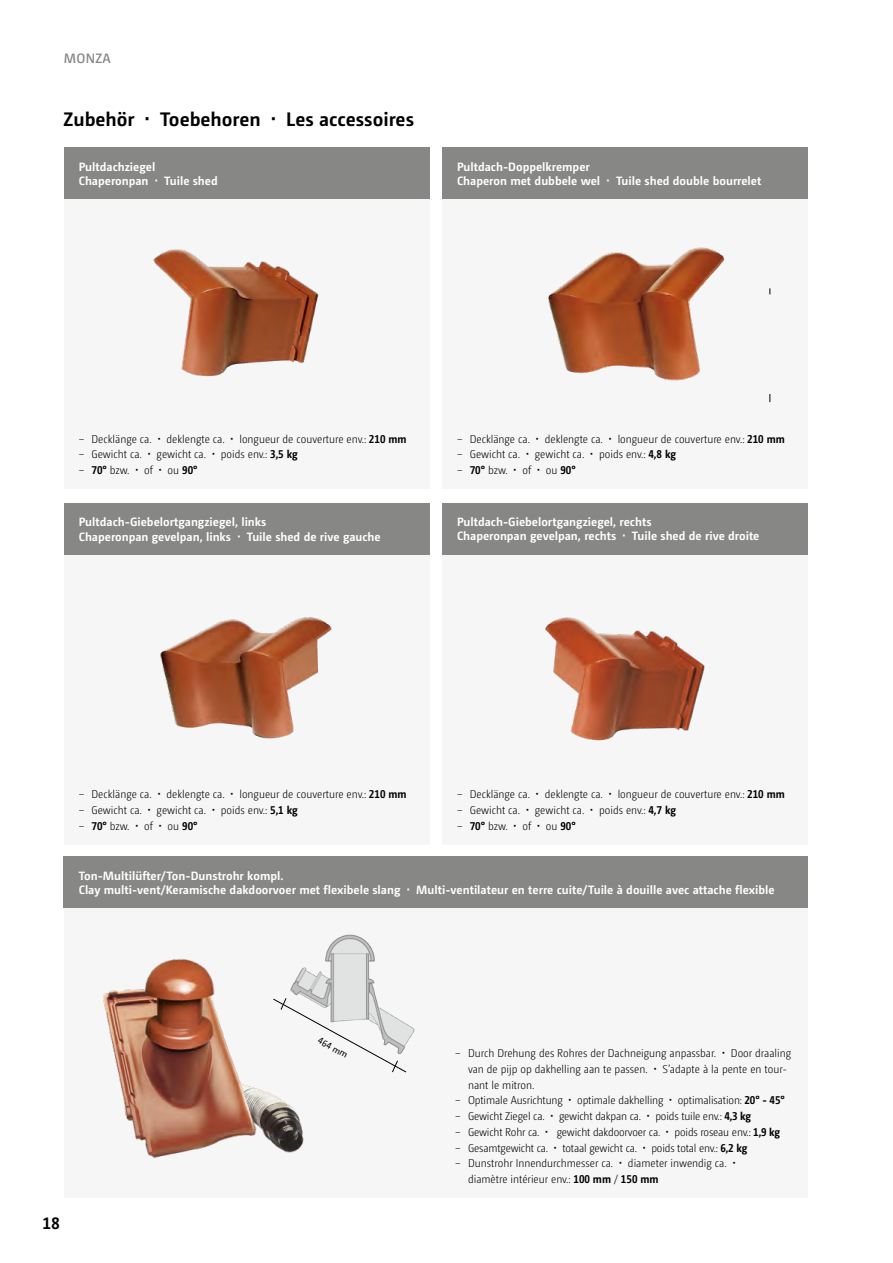
<style>
.page{position:relative;width:893px;height:1263px;background:#fff}
.page>*{position:absolute;margin:0;border:0;box-sizing:border-box;transform-origin:0 0}
.t1{font:700 19.5px "Camingo Dos Pro";color:#000}
.t2{font:700 16.5px "Camingo Dos Pro";color:#000}
.t3{font:600 13.5px "Camingo Dos Pro";letter-spacing:.025em;color:#878786}
.t4{font:700 12px/14.4px "Camingo Dos Pro";color:#fff}
.t5{font:300 11.25px/15.8px "Camingo Dos Pro S Cd";color:#000}
.t6{font:700 11.25px "Camingo Dos Pro S Cd";color:#000}
.t7{font:9px "Camingo Dos Pro";color:#000}
.s1{font-weight:700}
.s2{font-weight:300}
</style>
<div class="page">
<div style="left:64px;top:199px;width:366px;height:290px;background:#f6f6f6"></div>
<div style="left:64px;top:555px;width:366px;height:290px;background:#f6f6f6"></div>
<div style="left:442px;top:199px;width:366px;height:290px;background:#f6f6f6"></div>
<div style="left:442px;top:554px;width:366px;height:290px;background:#f6f6f6"></div>
<div style="left:64px;top:148px;width:366px;height:51px;background:#878786"></div>
<div style="left:64px;top:504px;width:366px;height:51px;background:#878786"></div>
<div style="left:442px;top:148px;width:366px;height:51px;background:#878786"></div>
<div style="left:442px;top:503px;width:366px;height:51px;background:#878786"></div>
<div style="left:64px;top:908px;width:744px;height:290px;background:#f6f6f6"></div>
<div style="left:64px;top:857px;width:744px;height:51px;background:#878786"></div>
<img style="left:153px;top:249px;width:166px;height:128px">
<img style="left:160px;top:617px;width:172px;height:122px">
<img style="left:545px;top:617px;width:160px;height:124px">
<img style="left:548px;top:247px;width:177px;height:134px">
<img style="left:103px;top:958px;width:201px;height:200px">
<img style="left:278px;top:934px;width:137px;height:110px">
<svg style="left:273px;top:998px;width:133px;height:74px"></svg>
<p class="t3" style="left:64px;top:51px;width:49px">MONZA</p>
<h1 class="t1" style="left:64px;top:107px;width:72px">Zubehör</h1>
<h1 class="t1" style="left:160px;top:107px;width:102px">Toebehoren</h1>
<h1 class="t1" style="left:286px;top:107px;width:129px">Les accessoires</h1>
<p class="t4" style="left:79px;top:159px;width:78px">Pultdachziegel<br>Chaperonpan</p>
<p class="t4" style="left:164px;top:173px;width:55px">Tuile shed</p>
<p class="t4" style="left:457px;top:159px;width:145px">Pultdach-Doppelkremper<br>Chaperon met dubbele wel</p>
<p class="t4" style="left:616px;top:173px;width:147px">Tuile shed double bourrelet</p>
<p class="t5" style="left:79px;top:431px;width:74px">− Decklänge ca.</p>
<p class="t5" style="left:166px;top:431px;width:60px">deklengte ca.</p>
<p class="t5" style="left:239px;top:431px;width:169px">longueur de couverture env.: <span class="s1">210 mm</span></p>
<p class="t5" style="left:79px;top:447px;width:65px">− Gewicht ca.</p>
<p class="t5" style="left:157px;top:447px;width:51px">gewicht ca.</p>
<p class="t5" style="left:221px;top:447px;width:79px">poids env.: <span class="s1">3,5 kg</span></p>
<p class="t5" style="left:79px;top:462px;width:52px">− <span class="s1">70°</span> bzw.</p>
<p class="t5" style="left:144px;top:462px;width:10px">of</p>
<p class="t6" style="left:168px;top:463px;width:31px"><span class="s2">ou</span> 90°</p>
<p class="t5" style="left:457px;top:431px;width:74px">− Decklänge ca.</p>
<p class="t5" style="left:545px;top:431px;width:60px">deklengte ca.</p>
<p class="t5" style="left:618px;top:431px;width:169px">longueur de couverture env.: <span class="s1">210 mm</span></p>
<p class="t5" style="left:457px;top:447px;width:65px">− Gewicht ca.</p>
<p class="t5" style="left:535px;top:447px;width:51px">gewicht ca.</p>
<p class="t5" style="left:599px;top:447px;width:79px">poids env.: <span class="s1">4,8 kg</span></p>
<p class="t5" style="left:457px;top:462px;width:52px">− <span class="s1">70°</span> bzw.</p>
<p class="t5" style="left:522px;top:462px;width:10px">of</p>
<p class="t6" style="left:546px;top:463px;width:31px"><span class="s2">ou</span> 90°</p>
<p class="t4" style="left:79px;top:515px;width:189px">Pultdach-Giebelortgangziegel, links<br>Chaperonpan gevelpan, links</p>
<p class="t4" style="left:247px;top:529px;width:135px">Tuile shed de rive gauche</p>
<p class="t4" style="left:457px;top:514px;width:196px">Pultdach-Giebelortgangziegel, rechts<br>Chaperonpan gevelpan, rechts</p>
<p class="t4" style="left:632px;top:529px;width:129px">Tuile shed de rive droite</p>
<p class="t5" style="left:79px;top:787px;width:74px">− Decklänge ca.</p>
<p class="t5" style="left:166px;top:787px;width:60px">deklengte ca.</p>
<p class="t5" style="left:239px;top:787px;width:169px">longueur de couverture env.: <span class="s1">210 mm</span></p>
<p class="t5" style="left:79px;top:802px;width:65px">− Gewicht ca.</p>
<p class="t5" style="left:157px;top:802px;width:51px">gewicht ca.</p>
<p class="t5" style="left:221px;top:802px;width:79px">poids env.: <span class="s1">5,1 kg</span></p>
<p class="t5" style="left:79px;top:818px;width:52px">− <span class="s1">70°</span> bzw.</p>
<p class="t5" style="left:144px;top:818px;width:10px">of</p>
<p class="t6" style="left:168px;top:819px;width:31px"><span class="s2">ou</span> 90°</p>
<p class="t5" style="left:457px;top:786px;width:74px">− Decklänge ca.</p>
<p class="t5" style="left:545px;top:786px;width:60px">deklengte ca.</p>
<p class="t5" style="left:618px;top:786px;width:169px">longueur de couverture env.: <span class="s1">210 mm</span></p>
<p class="t5" style="left:457px;top:802px;width:65px">− Gewicht ca.</p>
<p class="t5" style="left:535px;top:802px;width:51px">gewicht ca.</p>
<p class="t5" style="left:599px;top:802px;width:79px">poids env.: <span class="s1">4,7 kg</span></p>
<p class="t5" style="left:457px;top:818px;width:52px">− <span class="s1">70°</span> bzw.</p>
<p class="t5" style="left:522px;top:818px;width:10px">of</p>
<p class="t6" style="left:546px;top:819px;width:31px"><span class="s2">ou</span> 90°</p>
<p class="t4" style="left:79px;top:868px;width:323px">Ton-Multilüfter/Ton-Dunstrohr kompl.<br>Clay multi-vent/Keramische dakdoorvoer met flexibele slang</p>
<p class="t4" style="left:416px;top:882px;width:360px">Multi-ventilateur en terre cuite/Tuile à douille avec attache flexible</p>
<h2 class="t2" style="left:43px;top:1213px;width:19px">18</h2>
<p class="t7" style="left:321px;top:1035px;width:34px;rotate:29deg">464 mm</p>
<p class="t5" style="left:455px;top:1045px;width:262px">− Durch Drehung des Rohres der Dachneigung anpassbar.</p>
<p class="t5" style="left:731px;top:1045px;width:62px">Door draaling</p>
<p class="t5" style="left:468px;top:1061px;width:181px">van de pijp op dakhelling aan te passen.</p>
<p class="t5" style="left:663px;top:1061px;width:126px">S’adapte à la pente en tour-</p>
<p class="t5" style="left:455px;top:1077px;width:109px;text-indent:13px">nant le mitron.<br>− Optimale Ausrichtung</p>
<p class="t5" style="left:577px;top:1093px;width:88px">optimale dakhelling</p>
<p class="t5" style="left:678px;top:1093px;width:108px">optimalisation: <span class="s1">20° - 45°</span></p>
<p class="t5" style="left:455px;top:1108px;width:91px">− Gewicht Ziegel ca.</p>
<p class="t5" style="left:559px;top:1108px;width:84px">gewicht dakpan ca.</p>
<p class="t5" style="left:655px;top:1108px;width:97px">poids tuile env.: <span class="s1">4,3 kg</span></p>
<p class="t5" style="left:455px;top:1124px;width:86px">− Gewicht Rohr ca.</p>
<p class="t5" style="left:557px;top:1124px;width:105px">gewicht dakdoorvoer ca.</p>
<p class="t5" style="left:675px;top:1124px;width:107px">poids roseau env.: <span class="s1">1,9 kg</span></p>
<p class="t5" style="left:455px;top:1140px;width:94px">− Gesamtgewicht ca.</p>
<p class="t5" style="left:562px;top:1140px;width:76px">totaal gewicht ca.</p>
<p class="t5" style="left:651px;top:1140px;width:97px">poids total env.: <span class="s1">6,2 kg</span></p>
<p class="t5" style="left:455px;top:1156px;width:159px">− Dunstrohr Innendurchmesser ca.</p>
<p class="t5" style="left:468px;top:1156px;width:260px;text-indent:160px">diameter inwendig ca. diamètre intérieur env.: <span class="s1">100 mm</span> / <span class="s1">150 mm</span></p>
</div>
